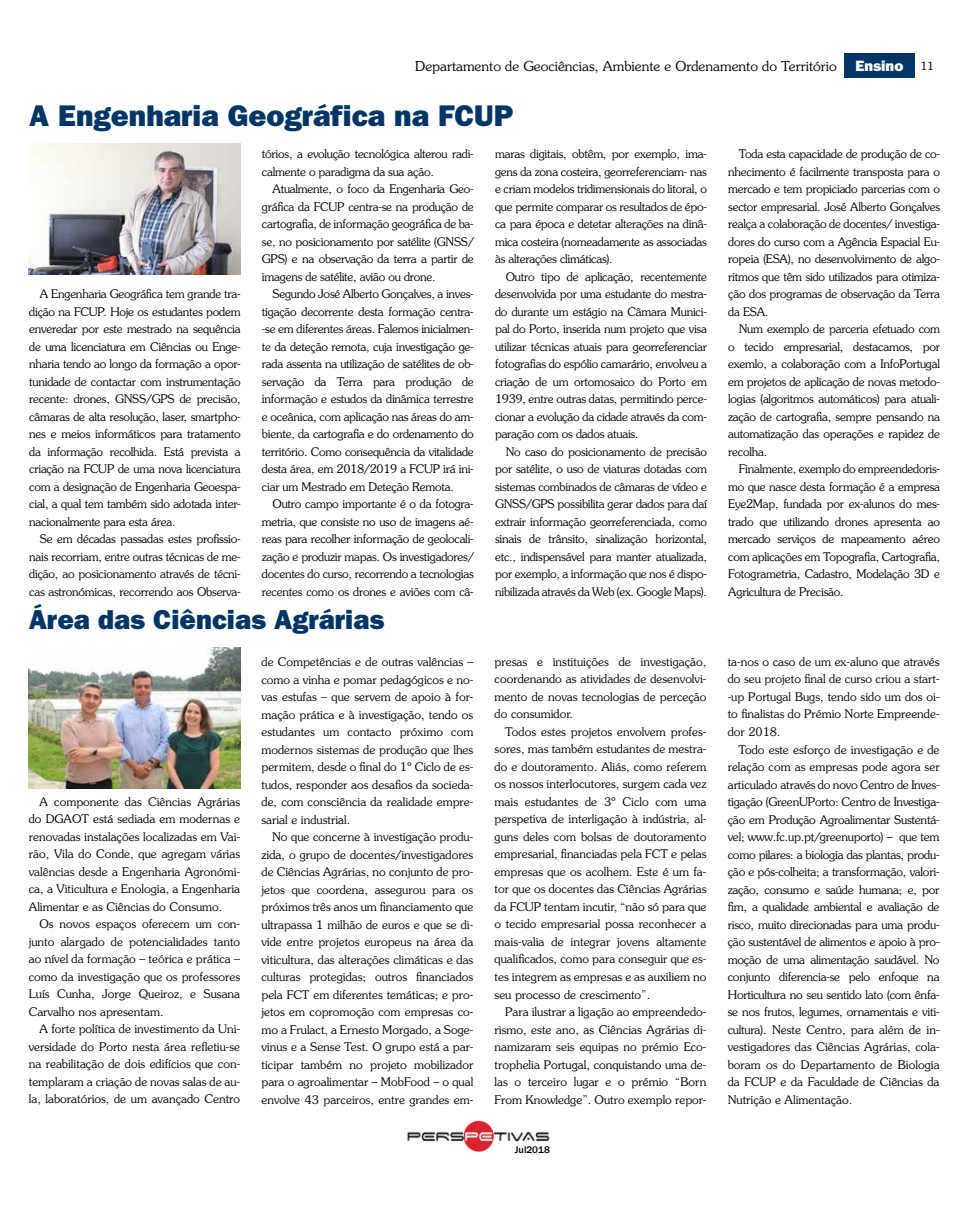
<style>
.page{position:relative;width:968px;height:1205px;background:#fff}
.page>*{position:absolute;margin:0;border:0;box-sizing:border-box;transform-origin:0 0}
.t1{font:30px "ITC Franklin Gothic Std Hvy";color:#003566}
.t2{font:27.5px "ITC Franklin Gothic Std Hvy";color:#003566}
.t3{font:300 13.75px "Souvenir Std";color:#000}
.t4{font:300 11.88px/17.5px "Souvenir Std";letter-spacing:-.02em;color:#000;text-align:justify}
.t5{font:500 10px "ITC Franklin Gothic Std";color:#000}
.s1{font-family:"ITC Franklin Gothic Std Hvy";font-weight:400;font-size:15px;color:#fff}
.s2{font-size:11.25px}
</style>
<div class="page">
<div style="left:843px;top:53px;width:71px;height:25px;background:#003566"></div>
<img style="left:407px;top:1121px;width:143px;height:31px">
<img style="left:28px;top:648px;width:212px;height:141px">
<img style="left:29px;top:143px;width:212px;height:131px">
<p class="t3" style="left:415px;top:58px;width:520px">Departamento de Geociências, Ambiente e Ordenamento do Território <span class="s1">Ensino</span> <span class="s2">11</span></p>
<h1 class="t1" style="left:29px;top:97px;width:486px">A Engenharia Geográfica na FCUP</h1>
<p class="t4" style="left:29px;top:285px;width:213px;text-indent:11px">A Engenharia Geográfica tem grande tra&shy;dição na FCUP. Hoje os estudantes podem enveredar por este mestrado na sequência de uma licenciatura em Ciências ou Enge&shy;nharia tendo ao longo da formação a opor&shy;tunidade de contactar com instrumentação recente: drones, GNSS/GPS de precisão, câmaras de alta resolução, laser, smartpho&shy;nes e meios informáticos para tratamento da informação recolhida. Está prevista a criação na FCUP de uma nova licenciatura com a designação de Engenharia Geoespa&shy;cial, a qual tem também sido adotada inter&shy;nacionalmente para esta área.</p>
<p class="t4" style="left:29px;top:530px;width:213px;text-indent:11px">Se em décadas passadas estes profissio&shy;nais recorriam, entre outras técnicas de me&shy;dição, ao posicionamento através de técni&shy;cas astronómicas, recorrendo aos Observa-</p>
<p class="t4" style="left:262px;top:145px;width:213px">tórios, a evolução tecnológica alterou radi&shy;calmente o paradigma da sua ação.</p>
<p class="t4" style="left:262px;top:180px;width:213px;text-indent:11px">Atualmente, o foco da Engenharia Geo&shy;gráfica da FCUP centra-se na produção de cartografia, de informação geográfica de ba&shy;se, no posicionamento por satélite (GNSS/ GPS) e na observação da terra a partir de imagens de satélite, avião ou drone.</p>
<p class="t4" style="left:262px;top:285px;width:213px;text-indent:11px">Segundo José Alberto Gonçalves, a inves&shy;tigação decorrente desta formação centra--se em diferentes áreas. Falemos inicialmen&shy;te da deteção remota, cuja investigação ge&shy;rada assenta na utilização de satélites de ob&shy;servação da Terra para produção de informação e estudos da dinâmica terrestre e oceânica, com aplicação nas áreas do am&shy;biente, da cartografia e do ordenamento do território. Como consequência da vitalidade desta área, em 2018/2019 a FCUP irá ini&shy;ciar um Mestrado em Deteção Remota.</p>
<p class="t4" style="left:262px;top:495px;width:213px;text-indent:11px">Outro campo importante é o da fotogra&shy;metria, que consiste no uso de imagens aé&shy;reas para recolher informação de geolocali&shy;zação e produzir mapas. Os investigadores/ docentes do curso, recorrendo a tecnologias recentes como os drones e aviões com câ-</p>
<h2 class="t2" style="left:29px;top:602px;width:357px">Área das Ciências Agrárias</h2>
<p class="t4" style="left:29px;top:793px;width:213px;text-indent:11px">A componente das Ciências Agrárias do DGAOT está sediada em modernas e renovadas instalações localizadas em Vai&shy;rão, Vila do Conde, que agregam várias valências desde a Engenharia Agronómi&shy;ca, a Viticultura e Enologia, a Engenharia Alimentar e as Ciências do Consumo.</p>
<p class="t4" style="left:29px;top:915px;width:213px;text-indent:11px">Os novos espaços oferecem um con&shy;junto alargado de potencialidades tanto ao nível da formação – teórica e prática – como da investigação que os professores Luís Cunha, Jorge Queiroz, e Susana Carvalho nos apresentam.</p>
<p class="t4" style="left:29px;top:1020px;width:213px;text-indent:11px">A forte política de investimento da Uni&shy;versidade do Porto nesta área refletiu-se na reabilitação de dois edifícios que con&shy;templaram a criação de novas salas de au&shy;la, laboratórios, de um avançado Centro</p>
<p class="t4" style="left:261px;top:653px;width:213px">de Competências e de outras valências – como a vinha e pomar pedagógicos e no&shy;vas estufas – que servem de apoio à for&shy;mação prática e à investigação, tendo os estudantes um contacto próximo com modernos sistemas de produção que lhes permitem, desde o final do 1º Ciclo de es&shy;tudos, responder aos desafios da socieda&shy;de, com consciência da realidade empre&shy;sarial e industrial.</p>
<p class="t4" style="left:261px;top:828px;width:213px;text-indent:11px">No que concerne à investigação produ&shy;zida, o grupo de docentes/investigadores de Ciências Agrárias, no conjunto de pro&shy;jetos que coordena, assegurou para os próximos três anos um financiamento que ultrapassa 1 milhão de euros e que se di&shy;vide entre projetos europeus na área da viticultura, das alterações climáticas e das culturas protegidas; outros financiados pela FCT em diferentes temáticas; e pro&shy;jetos em copromoção com empresas co&shy;mo a Frulact, a Ernesto Morgado, a Soge&shy;vinus e a Sense Test. O grupo está a par&shy;ticipar também no projeto mobilizador para o agroalimentar – MobFood – o qual envolve 43 parceiros, entre grandes em-</p>
<p class="t4" style="left:495px;top:145px;width:213px">maras digitais, obtêm, por exemplo, ima&shy;gens da zona costeira, georreferenciam- nas e criam modelos tridimensionais do litoral, o que permite comparar os resultados de épo&shy;ca para época e detetar alterações na dinâ&shy;mica costeira (nomeadamente as associadas às alterações climáticas).</p>
<p class="t4" style="left:495px;top:268px;width:213px;text-indent:11px">Outro tipo de aplicação, recentemente desenvolvida por uma estudante do mestra&shy;do durante um estágio na Câmara Munici&shy;pal do Porto, inserida num projeto que visa utilizar técnicas atuais para georreferenciar fotografias do espólio camarário, envolveu a criação de um ortomosaico do Porto em 1939, entre outras datas, permitindo perce&shy;cionar a evolução da cidade através da com&shy;paração com os dados atuais.</p>
<p class="t4" style="left:495px;top:443px;width:213px;text-indent:11px">No caso do posicionamento de precisão por satélite, o uso de viaturas dotadas com sistemas combinados de câmaras de vídeo e GNSS/GPS possibilita gerar dados para daí extrair informação georreferenciada, como sinais de trânsito, sinalização horizontal, etc., indispensável para manter atualizada, por exemplo, a informação que nos é dispo&shy;nibilizada através da Web (ex. Google Maps).</p>
<p class="t4" style="left:494px;top:653px;width:213px">presas e instituições de investigação, coordenando as atividades de desenvolvi&shy;mento de novas tecnologias de perceção do consumidor.</p>
<p class="t4" style="left:494px;top:723px;width:213px;text-indent:11px">Todos estes projetos envolvem profes&shy;sores, mas também estudantes de mestra&shy;do e doutoramento. Aliás, como referem os nossos interlocutores, surgem cada vez mais estudantes de 3º Ciclo com uma perspetiva de interligação à indústria, al&shy;guns deles com bolsas de doutoramento empresarial, financiadas pela FCT e pelas empresas que os acolhem. Este é um fa&shy;tor que os docentes das Ciências Agrárias da FCUP tentam incutir, “não só para que o tecido empresarial possa reconhecer a mais-valia de integrar jovens altamente qualificados, como para conseguir que es&shy;tes integrem as empresas e as auxiliem no seu processo de crescimento”.</p>
<p class="t4" style="left:494px;top:1003px;width:213px;text-indent:11px">Para ilustrar a ligação ao empreendedo&shy;rismo, este ano, as Ciências Agrárias di&shy;namizaram seis equipas no prémio Eco&shy;trophelia Portugal, conquistando uma de&shy;las o terceiro lugar e o prémio “Born From Knowledge”. Outro exemplo repor-</p>
<p class="t5" style="left:515px;top:1144px;width:37px">Jul2018</p>
<p class="t4" style="left:728px;top:145px;width:213px;text-indent:11px">Toda esta capacidade de produção de co&shy;nhecimento é facilmente transposta para o mercado e tem propiciado parcerias com o sector empresarial. José Alberto Gonçalves realça a colaboração de docentes/ investiga&shy;dores do curso com a Agência Espacial Eu&shy;ropeia (ESA), no desenvolvimento de algo&shy;ritmos que têm sido utilizados para otimiza&shy;ção dos programas de observação da Terra da ESA.</p>
<p class="t4" style="left:728px;top:320px;width:213px;text-indent:11px">Num exemplo de parceria efetuado com o tecido empresarial, destacamos, por exemlo, a colaboração com a InfoPortugal em projetos de aplicação de novas metodo&shy;logias (algoritmos automáticos) para atuali&shy;zação de cartografia, sempre pensando na automatização das operações e rapidez de recolha.</p>
<p class="t4" style="left:728px;top:460px;width:213px;text-indent:11px">Finalmente, exemplo do empreendedoris&shy;mo que nasce desta formação é a empresa Eye2Map, fundada por ex-alunos do mes&shy;trado que utilizando drones apresenta ao mercado serviços de mapeamento aéreo com aplicações em Topografia, Cartografia, Fotogrametria, Cadastro, Modelação 3D e Agricultura de Precisão.</p>
<p class="t4" style="left:727px;top:653px;width:213px">ta-nos o caso de um ex-aluno que através do seu projeto final de curso criou a start--up Portugal Bugs, tendo sido um dos oi&shy;to finalistas do Prémio Norte Empreende&shy;dor 2018.</p>
<p class="t4" style="left:727px;top:740px;width:213px;text-indent:11px">Todo este esforço de investigação e de relação com as empresas pode agora ser articulado através do novo Centro de Inves&shy;tigação (GreenUPorto: Centro de Investiga&shy;ção em Produção Agroalimentar Sustentá&shy;vel; www.fc.up.pt/greenuporto) – que tem como pilares: a biologia das plantas, produ&shy;ção e pós-colheita; a transformação, valori&shy;zação, consumo e saúde humana; e, por fim, a qualidade ambiental e avaliação de risco, muito direcionadas para uma produ&shy;ção sustentável de alimentos e apoio à pro&shy;moção de uma alimentação saudável. No conjunto diferencia-se pelo enfoque na Horticultura no seu sentido lato (com ênfa&shy;se nos frutos, legumes, ornamentais e viti&shy;cultura). Neste Centro, para além de in&shy;vestigadores das Ciências Agrárias, cola&shy;boram os do Departamento de Biologia da FCUP e da Faculdade de Ciências da Nutrição e Alimentação.</p>
</div>
